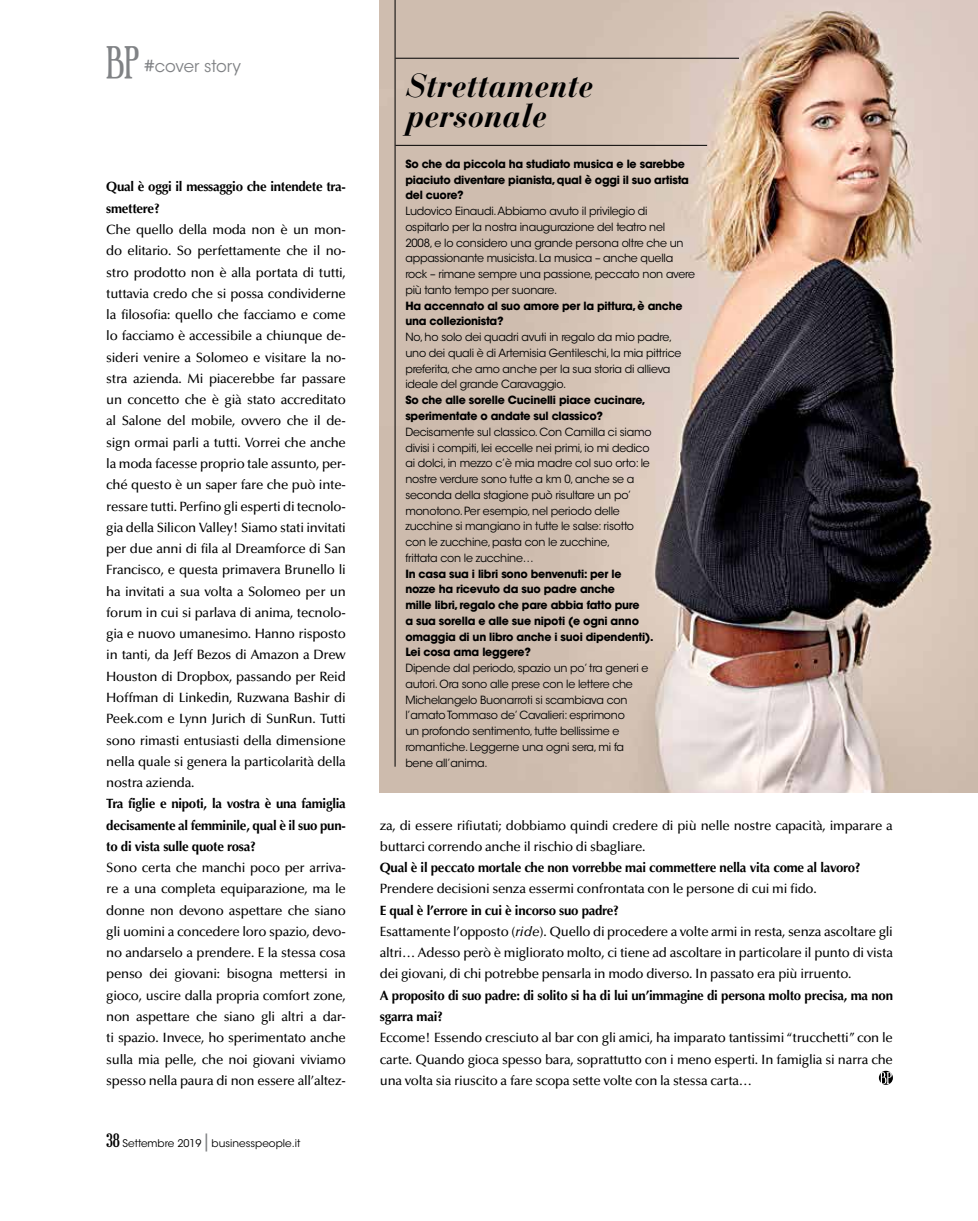
<style>
.page{position:relative;width:978px;height:1221px;background:#fff}
.page>*{position:absolute;margin:0;border:0;box-sizing:border-box;transform-origin:0 0}
.t1{font:italic 700 33px/30px "Bauer Bodoni Std";color:#000}
.t2{font:16.5px "ITC Avant Garde Std";color:#808285}
.t3{font:500 13.5px/21.3px "Optima LT Std";letter-spacing:-.02em;color:#000;text-align:justify}
.t4{font:700 13.5px/21.3px "Optima LT Std";letter-spacing:-.02em;color:#000}
.t5{font:11.25px/15.8px "ITC Avant Garde Std";letter-spacing:-.02em;color:#000}
.t6{font:700 11.25px/15.8px "ITC Avant Garde Std";letter-spacing:-.02em;color:#000}
.t7{font:10.5px "ITC Avant Garde Std";color:#000}
.s1{font-family:"Euphorigenic";font-size:34.5px}
.s2{font-weight:500;font-size:18px}
.s3{font-family:"Euphorigenic";font-size:18px}
.s4{font-size:18px;color:#808285}
.s5{font-weight:700}
.s6{font-style:italic}
</style>
<div class="page">
<img style="left:380px;top:0;width:598px;height:792px">
<svg style="left:879px;top:1070px;width:14px;height:14px"></svg>
<svg style="left:880px;top:1072px;width:12px;height:11px"></svg>
<hr style="left:395px;top:0;width:1px;height:766px;background:#000">
<hr style="left:395px;top:145px;width:312px;height:1px;background:#000">
<hr style="left:395px;top:58px;width:344px;height:1px;background:#000">
<p class="t2" style="left:106px;top:56px;width:136px"><span class="s1">BP</span> <span class="s2">#</span>cover story</p>
<p class="t4" style="left:106px;top:176px;width:241px">Qual è oggi il messaggio che intendete tra&shy;smettere?</p>
<p class="t3" style="left:106px;top:219px;width:241px">Che quello della moda non è un mon&shy;do elitario. So perfettamente che il no&shy;stro prodotto non è alla portata di tutti, tuttavia credo che si possa condividerne la filosofia: quello che facciamo e come lo facciamo è accessibile a chiunque de&shy;sideri venire a Solomeo e visitare la no&shy;stra azienda. Mi piacerebbe far passare un concetto che è già stato accreditato al Salone del mobile, ovvero che il de&shy;sign ormai parli a tutti. Vorrei che anche la moda facesse proprio tale assunto, per&shy;ché questo è un saper fare che può inte&shy;ressare tutti. Perfino gli esperti di tecnolo&shy;gia della Silicon Valley! Siamo stati invitati per due anni di fila al Dreamforce di San Francisco, e questa primavera Brunello li ha invitati a sua volta a Solomeo per un forum in cui si parlava di anima, tecnolo&shy;gia e nuovo umanesimo. Hanno risposto in tanti, da Jeff Bezos di Amazon a Drew Houston di Dropbox, passando per Reid Hoffman di Linkedin, Ruzwana Bashir di Peek.com e Lynn Jurich di SunRun. Tutti sono rimasti entusiasti della dimensione nella quale si genera la particolarità della nostra azienda.</p>
<p class="t4" style="left:106px;top:793px;width:241px;text-align:justify">Tra figlie e nipoti, la vostra è una famiglia decisamente al femminile, qual è il suo pun&shy;to di vista sulle quote rosa?</p>
<p class="t3" style="left:106px;top:857px;width:241px">Sono certa che manchi poco per arriva&shy;re a una completa equiparazione, ma le donne non devono aspettare che siano gli uomini a concedere loro spazio, devo&shy;no andarselo a prendere. E la stessa cosa penso dei giovani: bisogna mettersi in gioco, uscire dalla propria comfort zone, non aspettare che siano gli altri a dar&shy;ti spazio. Invece, ho sperimentato anche sulla mia pelle, che noi giovani viviamo spesso nella paura di non essere all’altez-</p>
<p class="t7" style="left:106px;top:1137px;width:196px"><span class="s3">38</span> Settembre 2019<span class="s4">|</span>businesspeople.it</p>
<h1 class="t1" style="left:406px;top:71px;width:188px">Strettamente personale</h1>
<p class="t6" style="left:405px;top:156px;width:285px">So che da piccola ha studiato musica e le sarebbe piaciuto diventare pianista, qual è oggi il suo artista del cuore?</p>
<p class="t5" style="left:405px;top:203px;width:291px">Ludovico Einaudi. Abbiamo avuto il privilegio di<br>ospitarlo per la nostra inaugurazione del teatro nel 2008, e lo considero una grande persona oltre che un appassionante musicista. La musica – anche quella rock – rimane sempre una passione, peccato non avere più tanto tempo per suonare.</p>
<p class="t6" style="left:405px;top:297px;width:279px">Ha accennato al suo amore per la pittura, è anche una collezionista?</p>
<p class="t5" style="left:405px;top:329px;width:277px">No, ho solo dei quadri avuti in regalo da mio padre, uno dei quali è di Artemisia Gentileschi, la mia pittrice preferita, che amo anche per la sua storia di allieva ideale del grande Caravaggio.</p>
<p class="t6" style="left:405px;top:392px;width:242px">So che alle sorelle Cucinelli piace cucinare, sperimentate o andate sul classico?</p>
<p class="t5" style="left:405px;top:424px;width:248px">Decisamente sul classico. Con Camilla ci siamo divisi i compiti, lei eccelle nei primi, io mi dedico ai dolci, in mezzo c’è mia madre col suo orto: le nostre verdure sono tutte a km 0, anche se a seconda della stagione può risultare un po’ monotono. Per esempio, nel periodo delle zucchine si mangiano in tutte le salse: risotto con le zucchine, pasta con le zucchine,<br>frittata con le zucchine…</p>
<p class="t6" style="left:405px;top:565px;width:250px">In casa sua i libri sono benvenuti: per le nozze ha ricevuto da suo padre anche<br>mille libri, regalo che pare abbia fatto pure<br>a sua sorella e alle sue nipoti (e ogni anno omaggia di un libro anche i suoi dipendenti).<br>Lei cosa ama leggere?</p>
<p class="t5" style="left:405px;top:660px;width:245px">Dipende dal periodo, spazio un po’ tra generi e autori. Ora sono alle prese con le lettere che Michelangelo Buonarroti si scambiava con l’amato Tommaso de’ Cavalieri: esprimono<br>un profondo sentimento, tutte bellissime e romantiche. Leggerne una ogni sera, mi fa bene all’anima.</p>
<p class="t3" style="left:380px;top:814px;width:515px">za, di essere rifiutati; dobbiamo quindi credere di più nelle nostre capacità, imparare a buttarci correndo anche il rischio di sbagliare.</p>
<p class="t4" style="left:380px;top:857px;width:482px">Qual è il peccato mortale che non vorrebbe mai commettere nella vita come al lavoro?</p>
<p class="t3" style="left:380px;top:878px;width:438px">Prendere decisioni senza essermi confrontata con le persone di cui mi fido.</p>
<p class="t3" style="left:380px;top:899px;width:515px;text-align:left"><span class="s5">E qual è l’errore in cui è incorso suo padre?<br></span>Esattamente l’opposto (<span class="s6">ride</span>). Quello di procedere a volte armi in resta, senza ascoltare gli altri… Adesso però è migliorato molto, ci tiene ad ascoltare in particolare il punto di vista dei giovani, di chi potrebbe pensarla in modo diverso. In passato era più irruento.</p>
<p class="t4" style="left:380px;top:984px;width:515px">A proposito di suo padre: di solito si ha di lui un’immagine di persona molto precisa, ma non sgarra mai?</p>
<p class="t3" style="left:380px;top:1027px;width:515px">Eccome! Essendo cresciuto al bar con gli amici, ha imparato tantissimi “trucchetti” con le carte. Quando gioca spesso bara, soprattutto con i meno esperti. In famiglia si narra che una volta sia riuscito a fare scopa sette volte con la stessa carta…</p>
</div>
